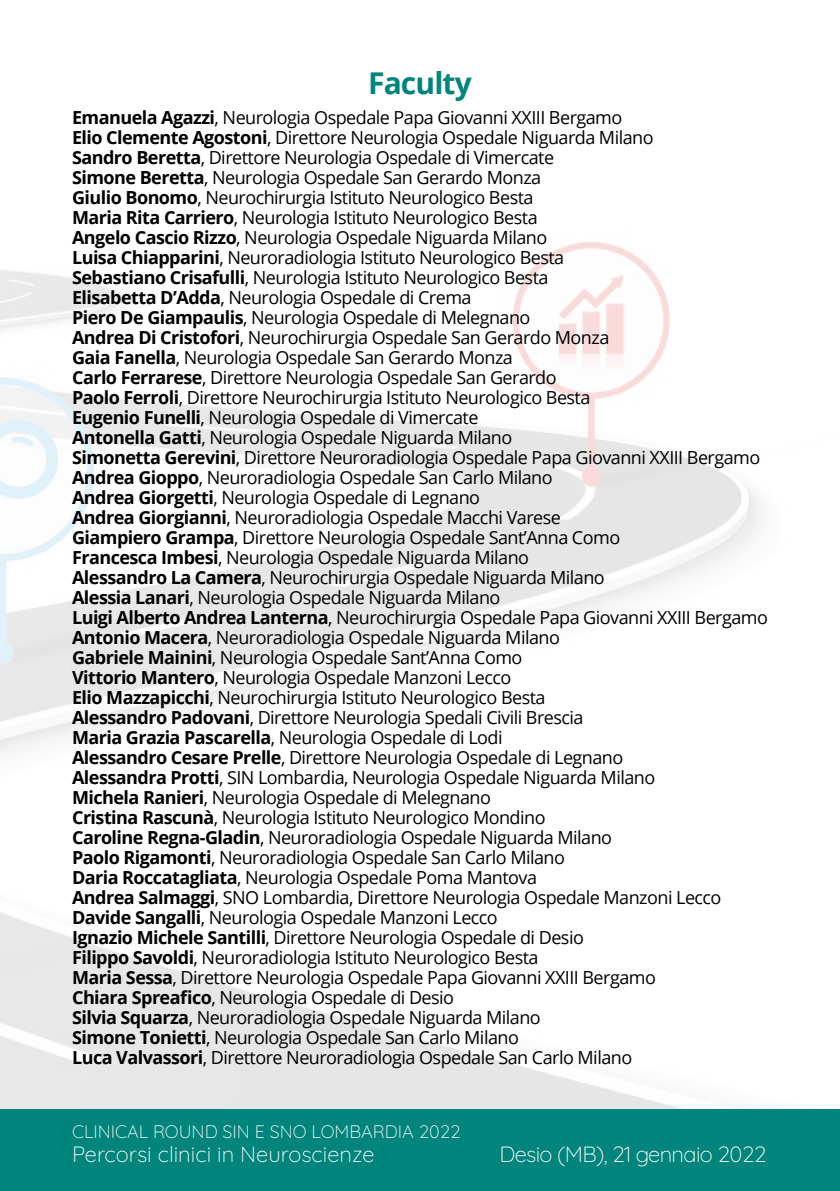
<style>
.page{position:relative;width:840px;height:1191px;background:#fff}
.page>*{position:absolute;margin:0;border:0;box-sizing:border-box;transform-origin:0 0}
.t1{font:700 30px "Open Sans";letter-spacing:-.03em;color:#00847c}
.t2{font:300 22px "Quicksand";color:#fff}
.t3{font:300 22px "Quicksand";letter-spacing:-.03em;color:#fff}
.t4{font:18px/20px "Open Sans";letter-spacing:-.03em;color:#000}
.t5{font:300 18px "Quicksand";color:#fff}
.s1{font-weight:700}
</style>
<div class="page">
<img style="left:0;top:270px;width:95px;height:839px">
<img style="left:95px;top:242px;width:666px;height:867px">
<div style="left:0;top:1109px;width:839px;height:82px;background:#00847c"></div>
<h1 class="t1" style="left:368px;top:61px;width:105px">Faculty</h1>
<p class="t4" style="left:72px;top:107px;width:697px"><span class="s1">Emanuela Agazzi</span>, Neurologia Ospedale Papa Giovanni XXIII Bergamo<br><span class="s1">Elio Clemente Agostoni</span>, Direttore Neurologia Ospedale Niguarda Milano<br><span class="s1">Sandro Beretta</span>, Direttore Neurologia Ospedale di Vimercate<br><span class="s1">Simone Beretta</span>, Neurologia Ospedale San Gerardo Monza<br><span class="s1">Giulio Bonomo</span>, Neurochirurgia Istituto Neurologico Besta<br><span class="s1">Maria Rita Carriero</span>, Neurologia Istituto Neurologico Besta<br><span class="s1">Angelo Cascio Rizzo</span>, Neurologia Ospedale Niguarda Milano<br><span class="s1">Luisa Chiapparini</span>, Neuroradiologia Istituto Neurologico Besta<br><span class="s1">Sebastiano Crisafulli</span>, Neurologia Istituto Neurologico Besta<br><span class="s1">Elisabetta D’Adda</span>, Neurologia Ospedale di Crema<br><span class="s1">Piero De Giampaulis</span>, Neurologia Ospedale di Melegnano<br><span class="s1">Andrea Di Cristofori</span>, Neurochirurgia Ospedale San Gerardo Monza<br><span class="s1">Gaia Fanella</span>, Neurologia Ospedale San Gerardo Monza<br><span class="s1">Carlo Ferrarese</span>, Direttore Neurologia Ospedale San Gerardo<br><span class="s1">Paolo Ferroli</span>, Direttore Neurochirurgia Istituto Neurologico Besta<br><span class="s1">Eugenio Funelli</span>, Neurologia Ospedale di Vimercate<br><span class="s1">Antonella Gatti</span>, Neurologia Ospedale Niguarda Milano<br><span class="s1">Simonetta Gerevini</span>, Direttore Neuroradiologia Ospedale Papa Giovanni XXIII Bergamo <span class="s1">Andrea Gioppo</span>, Neuroradiologia Ospedale San Carlo Milano<br><span class="s1">Andrea Giorgetti</span>, Neurologia Ospedale di Legnano<br><span class="s1">Andrea Giorgianni</span>, Neuroradiologia Ospedale Macchi Varese<br><span class="s1">Giampiero Grampa</span>, Direttore Neurologia Ospedale Sant’Anna Como<br><span class="s1">Francesca Imbesi</span>, Neurologia Ospedale Niguarda Milano<br><span class="s1">Alessandro La Camera</span>, Neurochirurgia Ospedale Niguarda Milano<br><span class="s1">Alessia Lanari</span>, Neurologia Ospedale Niguarda Milano<br><span class="s1">Luigi Alberto Andrea Lanterna</span>, Neurochirurgia Ospedale Papa Giovanni XXIII Bergamo <span class="s1">Antonio Macera</span>, Neuroradiologia Ospedale Niguarda Milano<br><span class="s1">Gabriele Mainini</span>, Neurologia Ospedale Sant’Anna Como<br><span class="s1">Vittorio Mantero</span>, Neurologia Ospedale Manzoni Lecco<br><span class="s1">Elio Mazzapicchi</span>, Neurochirurgia Istituto Neurologico Besta<br><span class="s1">Alessandro Padovani</span>, Direttore Neurologia Spedali Civili Brescia<br><span class="s1">Maria Grazia Pascarella</span>, Neurologia Ospedale di Lodi<br><span class="s1">Alessandro Cesare Prelle</span>, Direttore Neurologia Ospedale di Legnano<br><span class="s1">Alessandra Protti</span>, SIN Lombardia, Neurologia Ospedale Niguarda Milano<br><span class="s1">Michela Ranieri</span>, Neurologia Ospedale di Melegnano<br><span class="s1">Cristina Rascunà</span>, Neurologia Istituto Neurologico Mondino<br><span class="s1">Caroline Regna-Gladin</span>, Neuroradiologia Ospedale Niguarda Milano<br><span class="s1">Paolo Rigamonti</span>, Neuroradiologia Ospedale San Carlo Milano<br><span class="s1">Daria Roccatagliata</span>, Neurologia Ospedale Poma Mantova<br><span class="s1">Andrea Salmaggi</span>, SNO Lombardia, Direttore Neurologia Ospedale Manzoni Lecco <span class="s1">Davide Sangalli</span>, Neurologia Ospedale Manzoni Lecco<br><span class="s1">Ignazio Michele Santilli</span>, Direttore Neurologia Ospedale di Desio<br><span class="s1">Filippo Savoldi</span>, Neuroradiologia Istituto Neurologico Besta<br><span class="s1">Maria Sessa</span>, Direttore Neurologia Ospedale Papa Giovanni XXIII Bergamo<br><span class="s1">Chiara Spreafico</span>, Neurologia Ospedale di Desio<br><span class="s1">Silvia Squarza</span>, Neuroradiologia Ospedale Niguarda Milano<br><span class="s1">Simone Tonietti</span>, Neurologia Ospedale San Carlo Milano<br><span class="s1">Luca Valvassori</span>, Direttore Neuroradiologia Ospedale San Carlo Milano</p>
<p class="t5" style="left:72px;top:1117px;width:390px">CLINICAL ROUND SIN E SNO LOMBARDIA 2022</p>
<p class="t2" style="left:72px;top:1137px;width:304px">Percorsi clinici in Neuroscienze</p>
<p class="t3" style="left:499px;top:1137px;width:268px">Desio (MB), 21 gennaio 2022</p>
</div>
